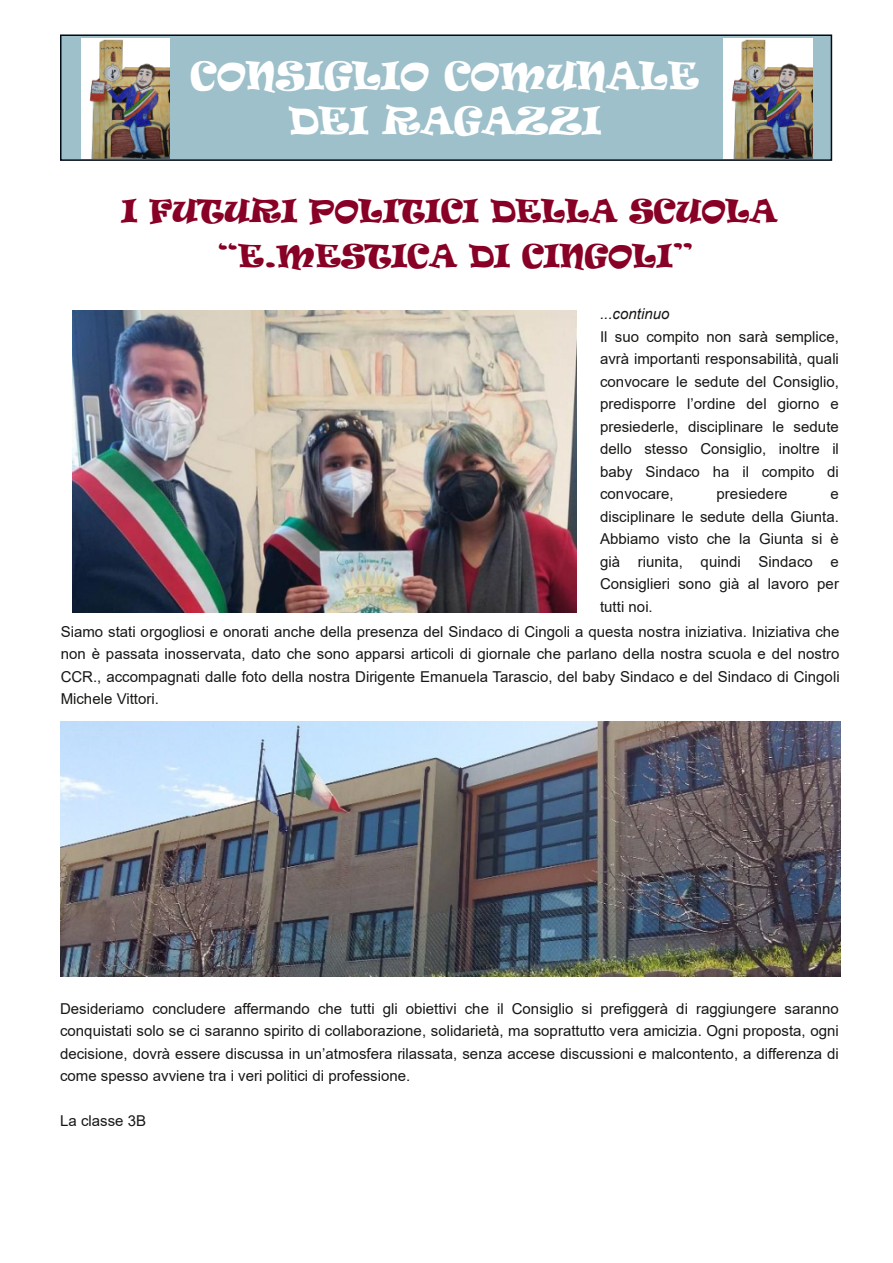
<style>
.page{position:relative;width:893px;height:1263px;background:#fff}
.page>*{position:absolute;margin:0;border:0;box-sizing:border-box;transform-origin:0 0}
.t1{font:36px/45px "Ravie";color:#fff;text-align:center}
.t2{font:30px/45px "Ravie";color:#880025;text-align:center}
.t3{font:15px/22.5px "Arial";letter-spacing:.005em;color:#181715;text-align:justify}
.t4{font:italic 15px "Arial";letter-spacing:.005em;color:#181715}
</style>
<div class="page">
<div style="left:61px;top:35px;width:770px;height:125px;background:#9ec0ca"></div>
<div style="left:60px;top:34px;width:772px;height:127px;border:2px solid #000b18"></div>
<img style="left:73px;top:310px;width:504px;height:303px">
<img style="left:724px;top:39px;width:88px;height:119px">
<img style="left:81px;top:39px;width:88px;height:120px">
<img style="left:60px;top:721px;width:780px;height:256px">
<h1 class="t1" style="left:190px;top:55px;width:511px">CONSIGLIO COMUNALE<br>DEI RAGAZZI</h1>
<h2 class="t2" style="left:121px;top:190px;width:658px">I FUTURI POLITICI DELLA SCUOLA “E.MESTICA DI CINGOLI”</h2>
<p class="t4" style="left:600px;top:305px;width:71px">...continuo</p>
<p class="t3" style="left:600px;top:325px;width:240px">Il suo compito non sarà semplice, avrà importanti responsabilità, quali convocare le sedute del Consiglio, predisporre l’ordine del giorno e presiederle, disciplinare le sedute dello stesso Consiglio, inoltre il baby Sindaco ha il compito di convocare,</p>
<p class="t3" style="left:717px;top:483px;width:73px">presiedere</p>
<p class="t3" style="left:600px;top:483px;width:240px;text-indent:230px">e disciplinare le sedute della Giunta.<br>Abbiamo visto che la Giunta si è già riunita, quindi Sindaco e Consiglieri sono già al lavoro per tutti noi.</p>
<p class="t3" style="left:61px;top:620px;width:780px">Siamo stati orgogliosi e onorati anche della presenza del Sindaco di Cingoli a questa nostra iniziativa. Iniziativa che non è passata inosservata, dato che sono apparsi articoli di giornale che parlano della nostra scuola e del nostro CCR., accompagnati dalle foto della nostra Dirigente Emanuela Tarascio, del baby Sindaco e del Sindaco di Cingoli Michele Vittori.</p>
<p class="t3" style="left:60px;top:997px;width:780px">Desideriamo concludere affermando che tutti gli obiettivi che il Consiglio si prefiggerà di raggiungere saranno conquistati solo se ci saranno spirito di collaborazione, solidarietà, ma soprattutto vera amicizia. Ogni proposta, ogni decisione, dovrà essere discussa in un’atmosfera rilassata, senza accese discussioni e malcontento, a differenza di come spesso avviene tra i veri politici di professione.</p>
<p class="t3" style="left:60px;top:1110px;width:88px">La classe 3B</p>
</div>
